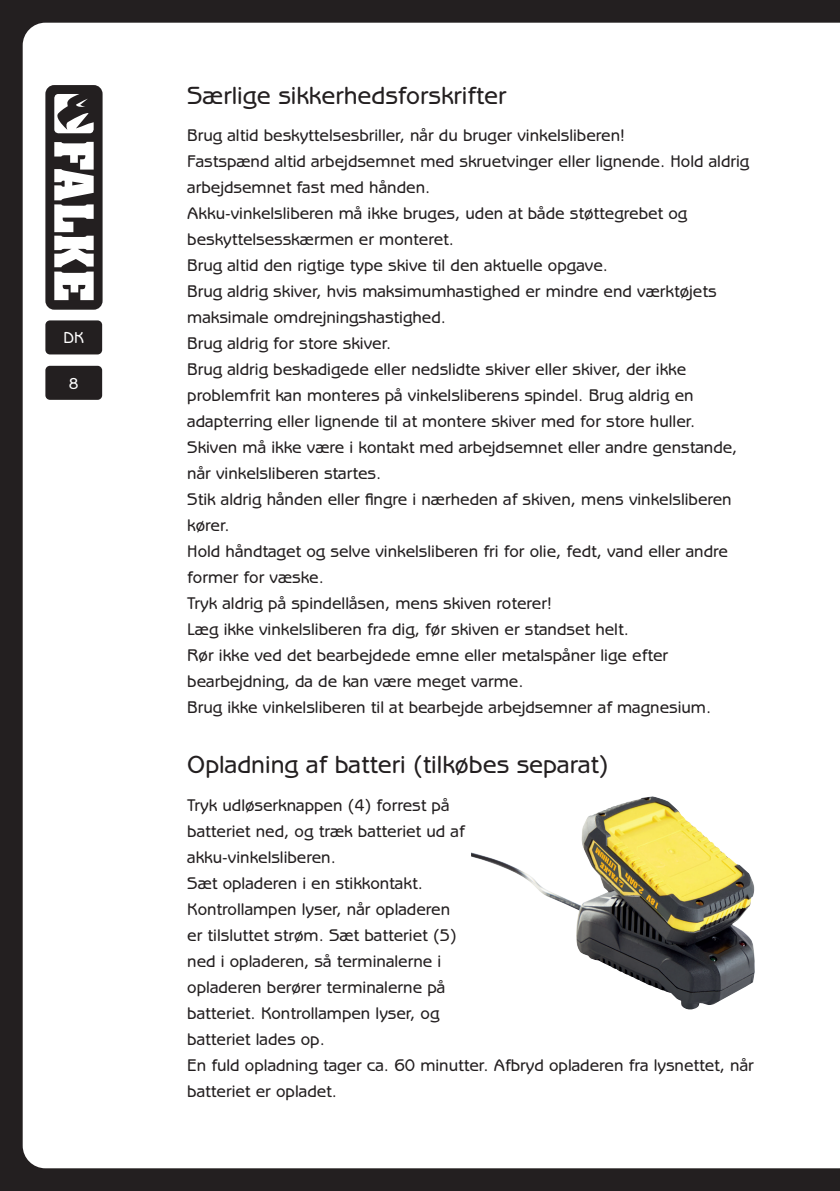
<style>
.page{position:relative;width:840px;height:1191px;background:#fff}
.page>*{position:absolute;margin:0;border:0;box-sizing:border-box;transform-origin:0 0}
.t1{font:500 25px "Benguiat Gothic LT";color:#231f20}
.t2{font:500 17px/26px "Benguiat Gothic LT";color:#231f20}
.t3{font:500 16px "Benguiat Gothic LT";color:#fff}
</style>
<div class="page">
<div style="left:0;top:0;width:839px;height:1191px;background:#231f20"></div>
<div style="left:23px;top:23px;width:816px;height:1145px;background:#fff"></div>
<div style="left:45px;top:366px;width:57px;height:34px;background:#231f20;border-radius:5px"></div>
<div style="left:45px;top:320px;width:57px;height:34px;background:#231f20;border-radius:5px"></div>
<svg style="left:45px;top:85px;width:57px;height:225px"></svg>
<img style="left:471px;top:796px;width:283px;height:215px">
<p class="t3" style="left:63px;top:329px;width:22px">DK</p>
<p class="t3" style="left:69px;top:374px;width:11px">8</p>
<h1 class="t1" style="left:187px;top:81px;width:320px">Særlige sikkerhedsforskrifter</h1>
<p class="t2" style="left:187px;top:122px;width:563px">Brug altid beskyttelsesbriller, når du bruger vinkelsliberen!<br>Fastspænd altid arbejdsemnet med skruetvinger eller lignende. Hold aldrig arbejdsemnet fast med hånden.<br>Akku-vinkelsliberen må ikke bruges, uden at både støttegrebet og beskyttelsesskærmen er monteret.<br>Brug altid den rigtige type skive til den aktuelle opgave.<br>Brug aldrig skiver, hvis maksimumhastighed er mindre end værktøjets maksimale omdrejningshastighed.<br>Brug aldrig for store skiver.<br>Brug aldrig beskadigede eller nedslidte skiver eller skiver, der ikke problemfrit kan monteres på vinkelsliberens spindel. Brug aldrig en adapterring eller lignende til at montere skiver med for store huller.<br>Skiven må ikke være i kontakt med arbejdsemnet eller andre genstande, når vinkelsliberen startes.<br>Stik aldrig hånden eller fingre i nærheden af skiven, mens vinkelsliberen kører.<br>Hold håndtaget og selve vinkelsliberen fri for olie, fedt, vand eller andre former for væske.<br>Tryk aldrig på spindellåsen, mens skiven roterer!<br>Læg ikke vinkelsliberen fra dig, før skiven er standset helt.<br>Rør ikke ved det bearbejdede emne eller metalspåner lige efter bearbejdning, da de kan være meget varme.<br>Brug ikke vinkelsliberen til at bearbejde arbejdsemner af magnesium.</p>
<h1 class="t1" style="left:187px;top:750px;width:422px">Opladning af batteri (tilkøbes separat)</h1>
<p class="t2" style="left:187px;top:792px;width:568px">Tryk udløserknappen (4) forrest på<br>batteriet ned, og træk batteriet ud af<br>akku-vinkelsliberen.<br>Sæt opladeren i en stikkontakt.<br>Kontrollampen lyser, når opladeren<br>er tilsluttet strøm. Sæt batteriet (5)<br>ned i opladeren, så terminalerne i<br>opladeren berører terminalerne på<br>batteriet. Kontrollampen lyser, og<br>batteriet lades op.<br>En fuld opladning tager ca. 60 minutter. Afbryd opladeren fra lysnettet, når batteriet er opladet.</p>
</div>
